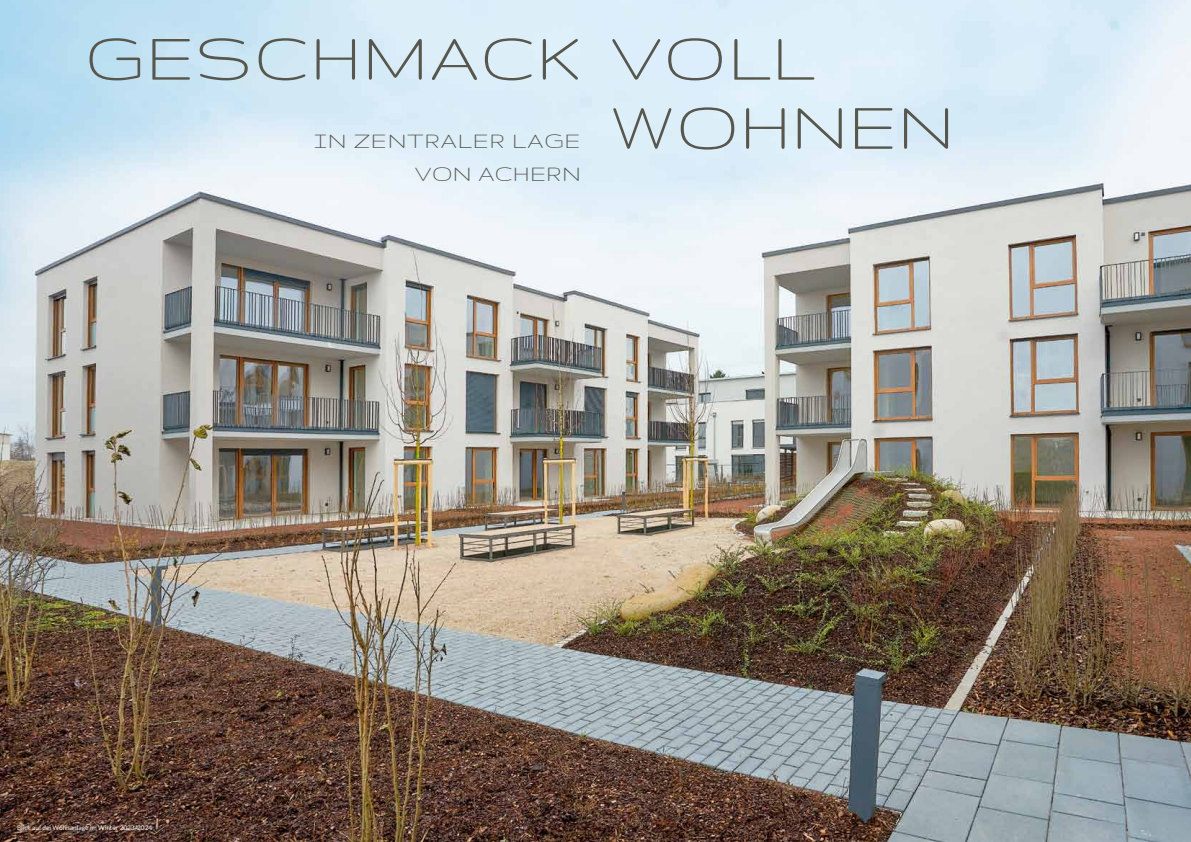
<style>
.page{position:relative;width:1191px;height:842px;background:#fff}
.page>*{position:absolute;margin:0;border:0;box-sizing:border-box;transform-origin:0 0}
.t1{font:74.7px/69.1px "Gruppo";letter-spacing:.03em;color:#58574e;text-align:center}
.t2{font:24.4px/33px "Gruppo";letter-spacing:.05em;color:#58574e}
.t3{font:6.5px "Lato";color:#fff}
</style>
<div class="page">
<img style="left:0;top:0;width:1191px;height:842px">
<h1 class="t1" style="left:85px;top:21px;width:225px">Geschmac</h1>
<h1 class="t1" style="left:537px;top:21px;width:279px">k vo ll<br>Wohnen</h1>
<h2 class="t2" style="left:415px;top:124px;width:115px;text-indent:-100px">In zentraler Lage von Achern</h2>
<p class="t3" style="left:17px;top:824px;width:137px">Blick auf dei Wohnanlage im Winter 2023/2024</p>
</div>
